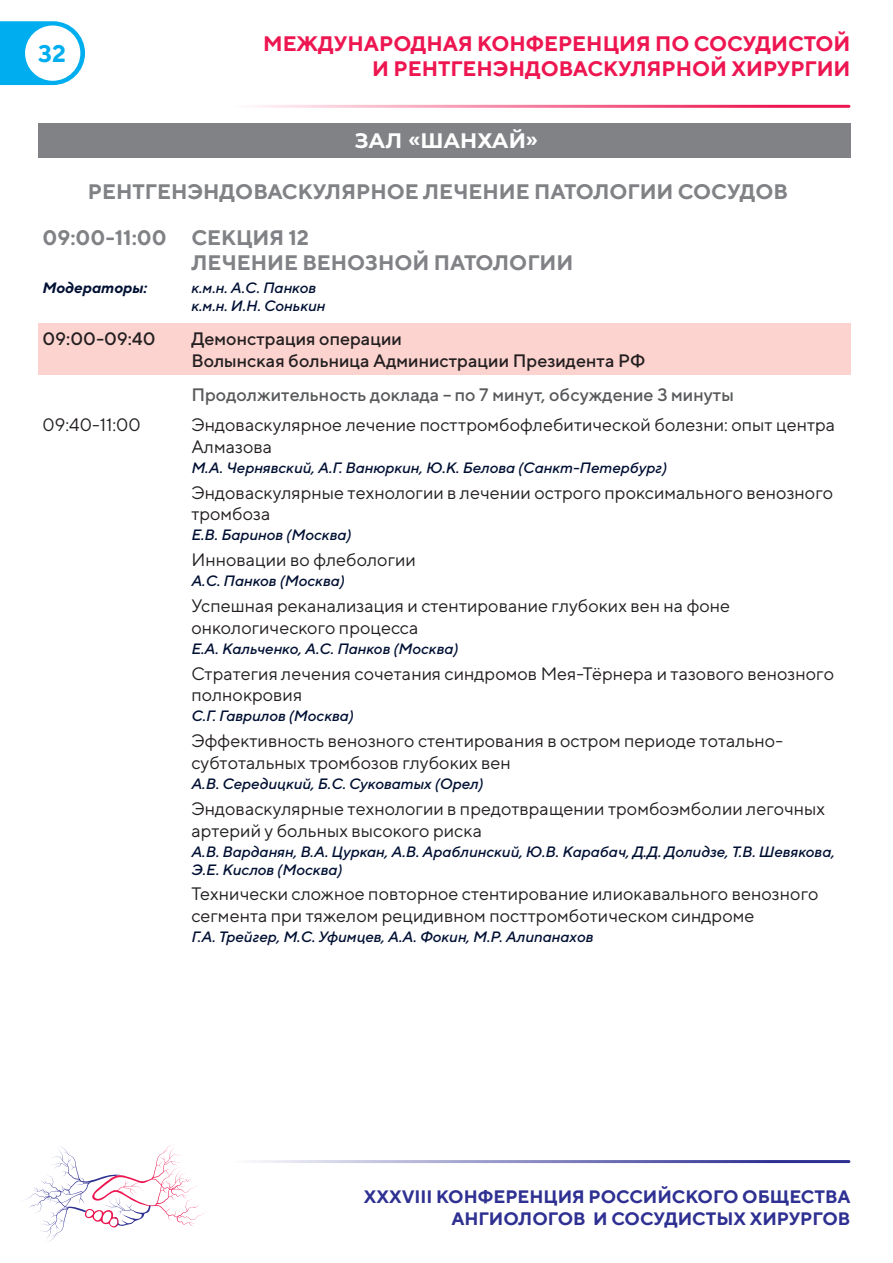
<style>
.page{position:relative;width:893px;height:1263px;background:#fff}
.page>*{position:absolute;margin:0;border:0;box-sizing:border-box;transform-origin:0 0}
.t1{font:700 24px "TT Norms";color:#00aeef}
.Сессии_Шанхай{font:700 21px/25.2px "TT Norms";color:#808285}
.t2{font:700 21px/25.2px "TT Norms";color:#ed1651;text-align:right}
.Зал_Шанхай{font:700 21px "Montserrat";color:#fff}
.Основная_программа{font:18px/21.6px "TT Norms";color:#231f20}
.Трансляция{font:500 18px/21.6px "TT Norms";color:#231f20}
.t3{font:700 18px/21.6px "TT Norms";color:#2e3092;text-align:right}
.Продолжительность{font:500 18px "TT Norms";color:#58595b}
.Профы{font:italic 500 15px/18px "TT Norms";color:#001033}
.Модераторы{font:italic 500 15px/18px "TT Norms";color:#001033}
.Модераторы-2{font:italic 700 15px "TT Norms";color:#001033}
</style>
<div class="page">
<svg style="left:0;top:21px;width:85px;height:64px;background:#29bbf1"></svg>
<div style="left:25px;top:26px;width:55px;height:55px;background:#fff;border-radius:50%"></div>
<hr style="left:44px;top:1160px;width:805px;height:3px;background:#2e3092">
<hr style="left:44px;top:105px;width:805px;height:3px;background:#ed1651">
<svg style="left:25px;top:1144px;width:183px;height:98px"></svg>
<div style="left:38px;top:123px;width:812px;height:34px;background:#808285"></div>
<div style="left:38px;top:323px;width:812px;height:52px;background:#fcd3cf"></div>
<h1 class="t1" style="left:38px;top:38px;width:29px">32</h1>
<p class="t2" style="left:263px;top:30px;width:589px">МЕЖДУНАРОДНАЯ КОНФЕРЕНЦИЯ ПО СОСУДИСТОЙ<br>И РЕНТГЕНЭНДОВАСКУЛЯРНОЙ ХИРУРГИИ</p>
<p class="Зал_Шанхай" style="left:355px;top:126px;width:185px">ЗАЛ «ШАНХАЙ»</p>
<p class="Сессии_Шанхай" style="left:88px;top:178px;width:701px">РЕНТГЕНЭНДОВАСКУЛЯРНОЕ ЛЕЧЕНИЕ ПАТОЛОГИИ СОСУДОВ</p>
<p class="Сессии_Шанхай" style="left:191px;top:225px;width:383px;text-indent:-149px">09:00-11:00 СЕКЦИЯ 12<br>ЛЕЧЕНИЕ ВЕНОЗНОЙ ПАТОЛОГИИ</p>
<p class="Модераторы-2" style="left:43px;top:278px;width:106px">Модераторы:</p>
<p class="Модераторы" style="left:191px;top:278px;width:136px">к.м.н. А.С. Панков к.м.н. И.Н. Сонькин</p>
<p class="Трансляция" style="left:43px;top:327px;width:115px">09:00-09:40</p>
<p class="Трансляция" style="left:191px;top:327px;width:456px">Демонстрация операции<br>Волынская больница Администрации Президента РФ</p>
<p class="Продолжительность" style="left:191px;top:383px;width:544px">Продолжительность доклада – по 7 минут, обсуждение 3 минуты</p>
<p class="Основная_программа" style="left:43px;top:413px;width:100px">09:40-11:00</p>
<p class="Основная_программа" style="left:191px;top:413px;width:645px">Эндоваскулярное лечение посттромбофлебитической болезни: опыт центра<br>Алмазова</p>
<p class="Профы" style="left:191px;top:458px;width:477px">М.А. Чернявский, А.Г. Ванюркин, Ю.К. Белова (Санкт-Петербург)</p>
<p class="Основная_программа" style="left:191px;top:481px;width:643px">Эндоваскулярные технологии в лечении острого проксимального венозного тромбоза</p>
<p class="Профы" style="left:191px;top:526px;width:162px">Е.В. Баринов (Москва)</p>
<p class="Основная_программа" style="left:191px;top:549px;width:226px">Инновации во флебологии</p>
<p class="Профы" style="left:191px;top:572px;width:155px">А.С. Панков (Москва)</p>
<p class="Основная_программа" style="left:191px;top:595px;width:540px">Успешная реканализация и стентирование глубоких вен на фоне онкологического процесса</p>
<p class="Профы" style="left:191px;top:639px;width:269px">Е.А. Кальченко, А.С. Панков (Москва)</p>
<p class="Основная_программа" style="left:191px;top:662px;width:644px">Стратегия лечения сочетания синдромов Мея-Тёрнера и тазового венозного полнокровия</p>
<p class="Профы" style="left:191px;top:707px;width:164px">С.Г. Гаврилов (Москва)</p>
<p class="Основная_программа" style="left:191px;top:730px;width:593px">Эффективность венозного стентирования в остром периоде тотально&shy;субтотальных тромбозов глубоких вен</p>
<p class="Профы" style="left:191px;top:774px;width:294px">А.В. Середицкий, Б.С. Суковатых (Орел)</p>
<p class="Основная_программа" style="left:191px;top:797px;width:635px">Эндоваскулярные технологии в предотвращении тромбоэмболии легочных артерий у больных высокого риска</p>
<p class="Профы" style="left:191px;top:842px;width:645px">А.В. Варданян, В.А. Цуркан, А.В. Араблинский, Ю.В. Карабач, Д.Д. Долидзе, Т.В. Шевякова,<br>Э.Е. Кислов (Москва)</p>
<p class="Основная_программа" style="left:191px;top:883px;width:629px">Технически сложное повторное стентирование илиокавального венозного сегмента при тяжелом рецидивном посттромботическом синдроме</p>
<p class="Профы" style="left:191px;top:928px;width:404px">Г.А. Трейгер, М.С. Уфимцев, А.А. Фокин, М.Р. Алипанахов</p>
<p class="t3" style="left:364px;top:1186px;width:488px">XXXVIII КОНФЕРЕНЦИЯ РОССИЙСКОГО ОБЩЕСТВА<br>АНГИОЛОГОВ И СОСУДИСТЫХ ХИРУРГОВ</p>
</div>
